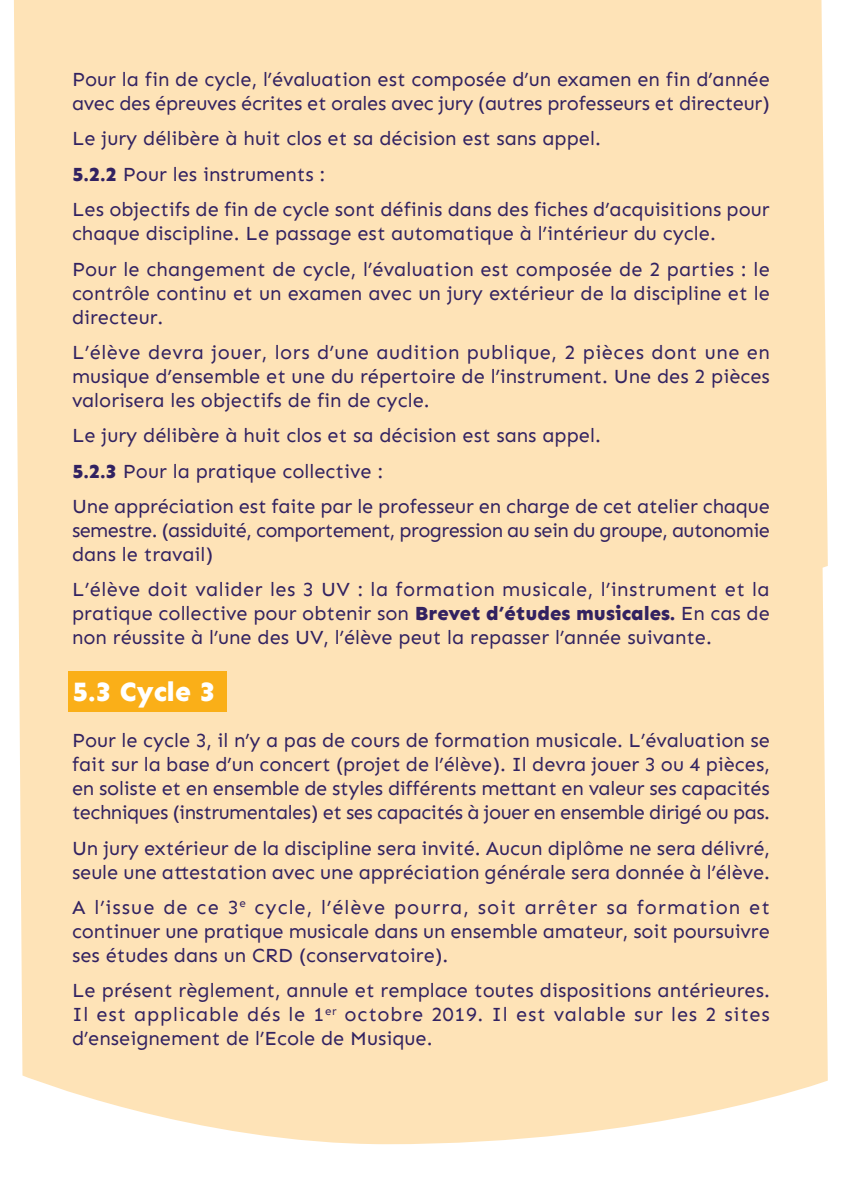
<style>
.page{position:relative;width:842px;height:1191px;background:#fff}
.page>*{position:absolute;margin:0;border:0;box-sizing:border-box;transform-origin:0 0}
.t1{font:800 28px "Sen";color:#fff}
.t2{font:20px/24px "Sen";color:#322261}
.t3{font:20px/24px "Sen";letter-spacing:-.03em;color:#322261}
.s1{font-weight:800}
</style>
<div class="page">
<div style="left:14px;top:0;width:814px;height:1144px;background:#fee3b7"></div>
<div style="left:68px;top:671px;width:159px;height:40px;background:#faaf18"></div>
<p class="t2" style="left:72px;top:67px;width:699px">Pour la fin de cycle, l’évaluation est composée d’un examen en fin d’année avec des épreuves écrites et orales avec jury (autres professeurs et directeur)</p>
<p class="t2" style="left:72px;top:121px;width:699px;line-height:35.4px">Le jury délibère à huit clos et sa décision est sans appel.<br><span class="s1">5.2.2</span> Pour les instruments :<br>Les objectifs de fin de cycle sont définis dans des fiches d’acquisitions pour</p>
<p class="t2" style="left:72px;top:216px;width:699px;line-height:35.4px">chaque discipline. Le passage est automatique à l’intérieur du cycle.<br>Pour le changement de cycle, l’évaluation est composée de 2 parties : le</p>
<p class="t2" style="left:72px;top:281px;width:699px">contrôle continu et un examen avec un jury extérieur de la discipline et le directeur.</p>
<p class="t2" style="left:72px;top:340px;width:699px;text-align:justify">L’élève devra jouer, lors d’une audition publique, 2 pièces dont une en musique d’ensemble et une du répertoire de l’instrument. Une des 2 pièces valorisera les objectifs de fin de cycle.</p>
<p class="t2" style="left:72px;top:418px;width:699px;line-height:35.4px">Le jury délibère à huit clos et sa décision est sans appel.<br><span class="s1">5.2.3</span> Pour la pratique collective :<br>Une appréciation est faite par le professeur en charge de cet atelier chaque</p>
<p class="t3" style="left:72px;top:518px;width:699px">semestre. (assiduité, comportement, progression au sein du groupe, autonomie dans le travail)</p>
<p class="t2" style="left:72px;top:577px;width:699px;text-align:justify">L’élève doit valider les 3 UV : la formation musicale, l’instrument et la pratique collective pour obtenir son <span class="s1">Brevet d’études musicales.</span> En cas de non réussite à l’une des UV, l’élève peut la repasser l’année suivante.</p>
<h1 class="t1" style="left:72px;top:675px;width:145px">5.3 Cycle 3</h1>
<p class="t2" style="left:72px;top:728px;width:699px;text-align:justify">Pour le cycle 3, il n’y a pas de cours de formation musicale. L’évaluation se fait sur la base d’un concert (projet de l’élève). Il devra jouer 3 ou 4 pièces, en soliste et en ensemble de styles différents mettant en valeur ses capacités techniques (instrumentales) et ses capacités à jouer en ensemble dirigé ou pas.</p>
<p class="t2" style="left:72px;top:836px;width:699px">Un jury extérieur de la discipline sera invité. Aucun diplôme ne sera délivré, seule une attestation avec une appréciation générale sera donnée à l’élève.</p>
<p class="t2" style="left:72px;top:895px;width:699px;text-align:justify">A l’issue de ce 3<sup>e</sup> cycle, l’élève pourra, soit arrêter sa formation et continuer une pratique musicale dans un ensemble amateur, soit poursuivre ses études dans un CRD (conservatoire).</p>
<p class="t2" style="left:72px;top:978px;width:699px;text-align:justify">Le présent règlement, annule et remplace toutes dispositions antérieures.<br>Il est applicable dés le 1<sup>er</sup> octobre 2019. Il est valable sur les 2 sites d’enseignement de l’Ecole de Musique.</p>
</div>
